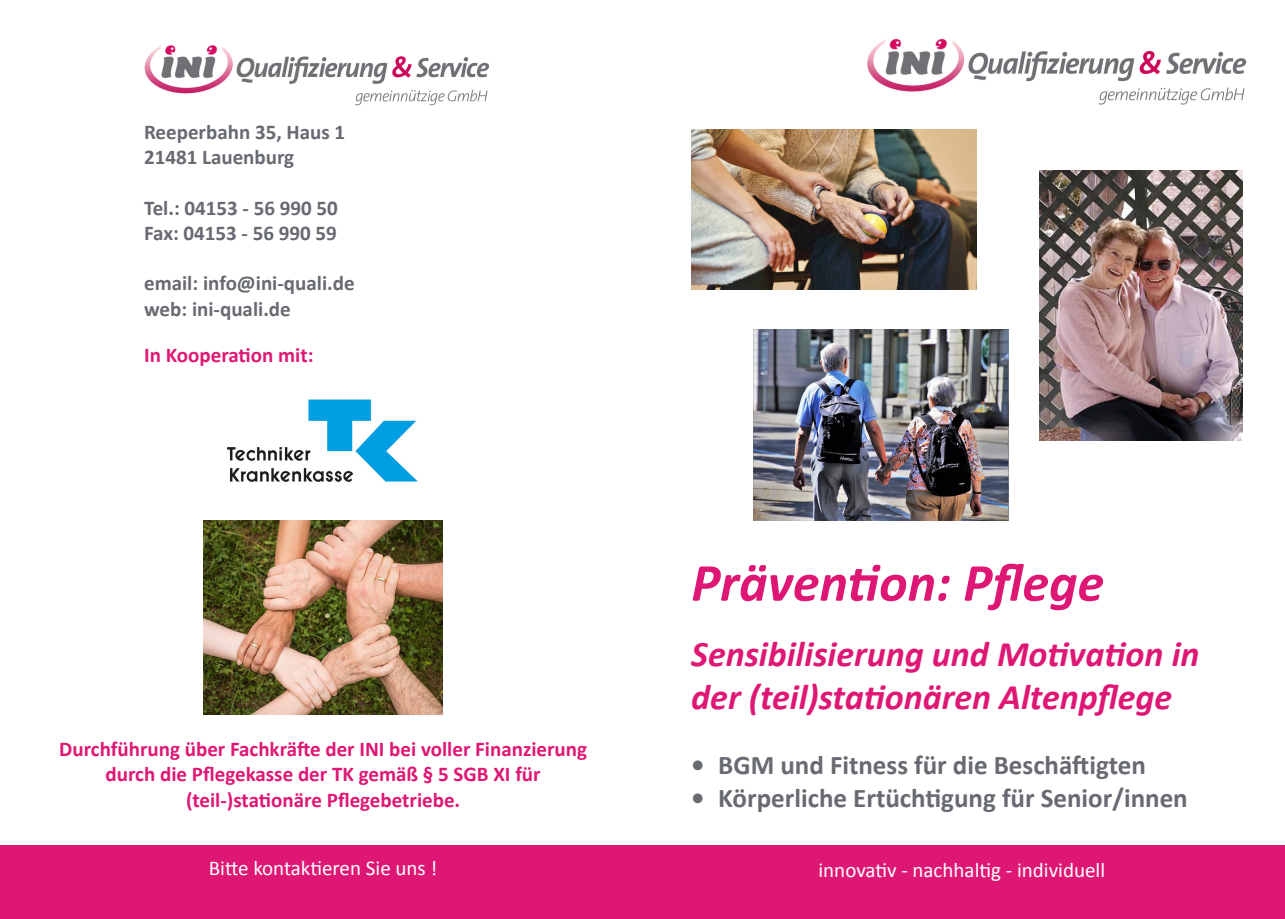
<style>
.page{position:relative;width:1285px;height:919px;background:#fff}
.page>*{position:absolute;margin:0;border:0;box-sizing:border-box;transform-origin:0 0}
.t1{font:italic 700 54px "Calibri";color:#df1774}
.t2{font:italic 700 36px/43.2px "Calibri";color:#df1774}
.t3{font:700 27px "Calibri";color:#676a71}
.t4{font:700 21px/25.2px "Calibri";color:#df1774;text-align:center}
.t5{font:700 21px "Calibri";color:#676a71}
.t6{font:21px "Calibri";color:#fff}
</style>
<div class="page">
<div style="left:0;top:845px;width:1284px;height:73px;background:#df1774"></div>
<img style="left:867px;top:38px;width:380px;height:67px">
<img style="left:691px;top:129px;width:285px;height:160px">
<img style="left:1039px;top:171px;width:202px;height:269px">
<img style="left:203px;top:520px;width:239px;height:194px">
<img style="left:144px;top:45px;width:346px;height:61px">
<img style="left:227px;top:399px;width:191px;height:83px">
<img style="left:753px;top:329px;width:255px;height:191px">
<p class="t5" style="left:144px;top:119px;width:203px">Reeperbahn 35, Haus 1</p>
<p class="t5" style="left:144px;top:144px;width:152px">21481 Lauenburg</p>
<p class="t5" style="left:144px;top:194px;width:195px">Tel.: 04153 - 56 990 50</p>
<p class="t5" style="left:144px;top:219px;width:194px">Fax: 04153 - 56 990 59</p>
<p class="t5" style="left:144px;top:270px;width:212px">email: info@ini-quali.de</p>
<p class="t5" style="left:144px;top:295px;width:148px">web: ini-quali.de</p>
<p class="t4" style="left:144px;top:343px;width:171px">In Kooperation mit:</p>
<p class="t4" style="left:59px;top:736px;width:529px">Durchführung über Fachkräfte der INI bei voller Finanzierung durch die Pflegekasse der TK gemäß § 5 SGB XI für</p>
<p class="t4" style="left:186px;top:787px;width:276px">(teil-)stationäre Pflegebetriebe.</p>
<p class="t6" style="left:209px;top:854px;width:230px">Bitte kontaktieren Sie uns !</p>
<p class="t1" style="left:691px;top:548px;width:414px">Prävention: Pflege</p>
<p class="t2" style="left:691px;top:632px;width:509px">Sensibilisierung und Motivation in der (teil)stationären Altenpflege</p>
<p class="t3" style="left:691px;top:748px;width:456px">• BGM und Fitness für die Beschäftigten</p>
<p class="t3" style="left:691px;top:780px;width:498px">• Körperliche Ertüchtigung für Senior/innen</p>
<p class="t6" style="left:818px;top:856px;width:288px">innovativ - nachhaltig - individuell</p>
</div>
